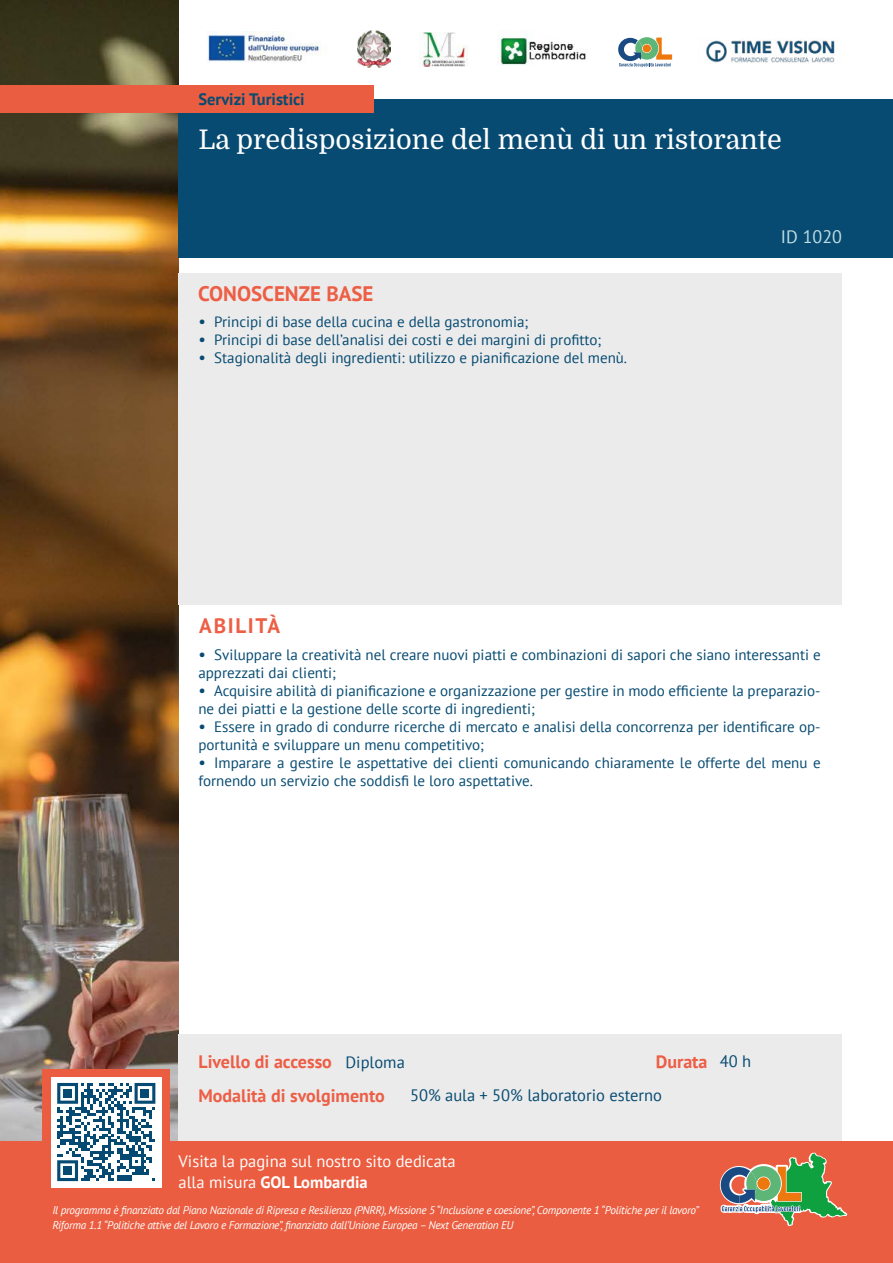
<style>
.page{position:relative;width:893px;height:1263px;background:#fff}
.page>*{position:absolute;margin:0;border:0;box-sizing:border-box;transform-origin:0 0}
.t1{font:27px "Domine";color:#fff}
.t2{font:700 21px "PT Sans";color:#ed5e45}
.t3{font:700 21px "PT Sans";letter-spacing:.08em;color:#ed5e45}
.t4{font:700 18px "PT Sans";color:#ed5e45}
.t5{font:18px "PT Sans";color:#bfdde3}
.t6{font:16.5px/21px "PT Sans";color:#fff}
.t7{font:16.5px "PT Sans";color:#074b72}
.t8{font:700 16.5px "PT Sans";color:#074b72}
.t9{font:15px/18px "PT Sans";color:#074b72}
.t10{font:italic 11.25px/15px "PT Sans";letter-spacing:-.025em;color:#fff}
.s1{font-size:16.5px}
.s2{font-weight:700}
</style>
<div class="page">
<img style="left:0;top:0;width:179px;height:1141px">
<div style="left:179px;top:99px;width:714px;height:159px;background:#074b72"></div>
<div style="left:0;top:85px;width:374px;height:28px;background:#eb5d40"></div>
<div style="left:179px;top:1034px;width:663px;height:229px;background:#ebebeb"></div>
<div style="left:0;top:1141px;width:893px;height:122px;background:#eb5d40"></div>
<div style="left:43px;top:1069px;width:127px;height:127px;background:#eb5d40"></div>
<div style="left:51px;top:1077px;width:110px;height:110px;background:#fff"></div>
<svg style="left:57px;top:1083px;width:98px;height:98px"></svg>
<div style="left:63px;top:1089px;width:9px;height:9px;background:#054a73"></div>
<div style="left:141px;top:1089px;width:8px;height:9px;background:#054a73"></div>
<div style="left:63px;top:1166px;width:9px;height:9px;background:#054a73"></div>
<div style="left:179px;top:273px;width:663px;height:332px;background:#ebebeb"></div>
<img style="left:206px;top:32px;width:116px;height:30px">
<img style="left:419px;top:33px;width:49px;height:33px">
<svg style="left:618px;top:37px;width:54px;height:30px"></svg>
<img style="left:498px;top:36px;width:88px;height:29px">
<img style="left:357px;top:31px;width:33px;height:37px">
<svg style="left:719px;top:1152px;width:129px;height:74px"></svg>
<img style="left:705px;top:40px;width:130px;height:23px">
<p class="t8" style="left:198px;top:88px;width:108px">Servizi Turistici</p>
<h1 class="t1" style="left:198px;top:125px;width:585px">La predisposizione del menù di un ristorante</h1>
<h2 class="t2" style="left:198px;top:279px;width:177px">CONOSCENZE BASE</h2>
<p class="t9" style="left:198px;top:312px;width:331px"><span class="s1">•</span> Principi di base della cucina e della gastronomia;</p>
<p class="t9" style="left:198px;top:330px;width:404px"><span class="s1">•</span> Principi di base dell’analisi dei costi e dei margini di profitto;</p>
<p class="t9" style="left:198px;top:348px;width:430px"><span class="s1">•</span> Stagionalità degli ingredienti: utilizzo e pianificazione del menù.</p>
<h2 class="t3" style="left:199px;top:612px;width:82px">ABILITÀ</h2>
<p class="t5" style="left:781px;top:225px;width:63px">ID 1020</p>
<p class="t9" style="left:198px;top:646px;width:624px"><span class="s1">•</span> Sviluppare la creatività nel creare nuovi piatti e combinazioni di sapori che siano interessanti e apprezzati dai clienti;</p>
<p class="t9" style="left:198px;top:682px;width:624px"><span class="s1">•</span> Acquisire abilità di pianificazione e organizzazione per gestire in modo efficiente la preparazio&shy;ne dei piatti e la gestione delle scorte di ingredienti;</p>
<p class="t9" style="left:198px;top:718px;width:624px"><span class="s1">•</span> Essere in grado di condurre ricerche di mercato e analisi della concorrenza per identificare op&shy;portunità e sviluppare un menu competitivo;</p>
<p class="t9" style="left:198px;top:754px;width:624px"><span class="s1">•</span> Imparare a gestire le aspettative dei clienti comunicando chiaramente le offerte del menu e fornendo un servizio che soddisfi le loro aspettative.</p>
<p class="t4" style="left:198px;top:1050px;width:135px">Livello di accesso</p>
<p class="t7" style="left:345px;top:1051px;width:61px">Diploma</p>
<p class="t7" style="left:720px;top:1051px;width:33px">40 h</p>
<p class="t4" style="left:656px;top:1050px;width:53px">Durata</p>
<p class="t4" style="left:198px;top:1084px;width:188px">Modalità di svolgimento</p>
<p class="t7" style="left:410px;top:1084px;width:253px">50% aula + 50% laboratorio esterno</p>
<p class="t6" style="left:179px;top:1150px;width:279px">Visita la pagina sul nostro sito dedicata alla misura <span class="s2">GOL Lombardia</span></p>
<p class="t10" style="left:52px;top:1203px;width:648px">Il programma è finanziato dal Piano Nazionale di Ripresa e Resilienza (PNRR), Missione 5 “Inclusione e coesione”, Componente 1 “Politiche per il lavoro”<br>Riforma 1.1 “Politiche attive del Lavoro e Formazione”, finanziato dall’Unione Europea – Next Generation EU</p>
</div>
